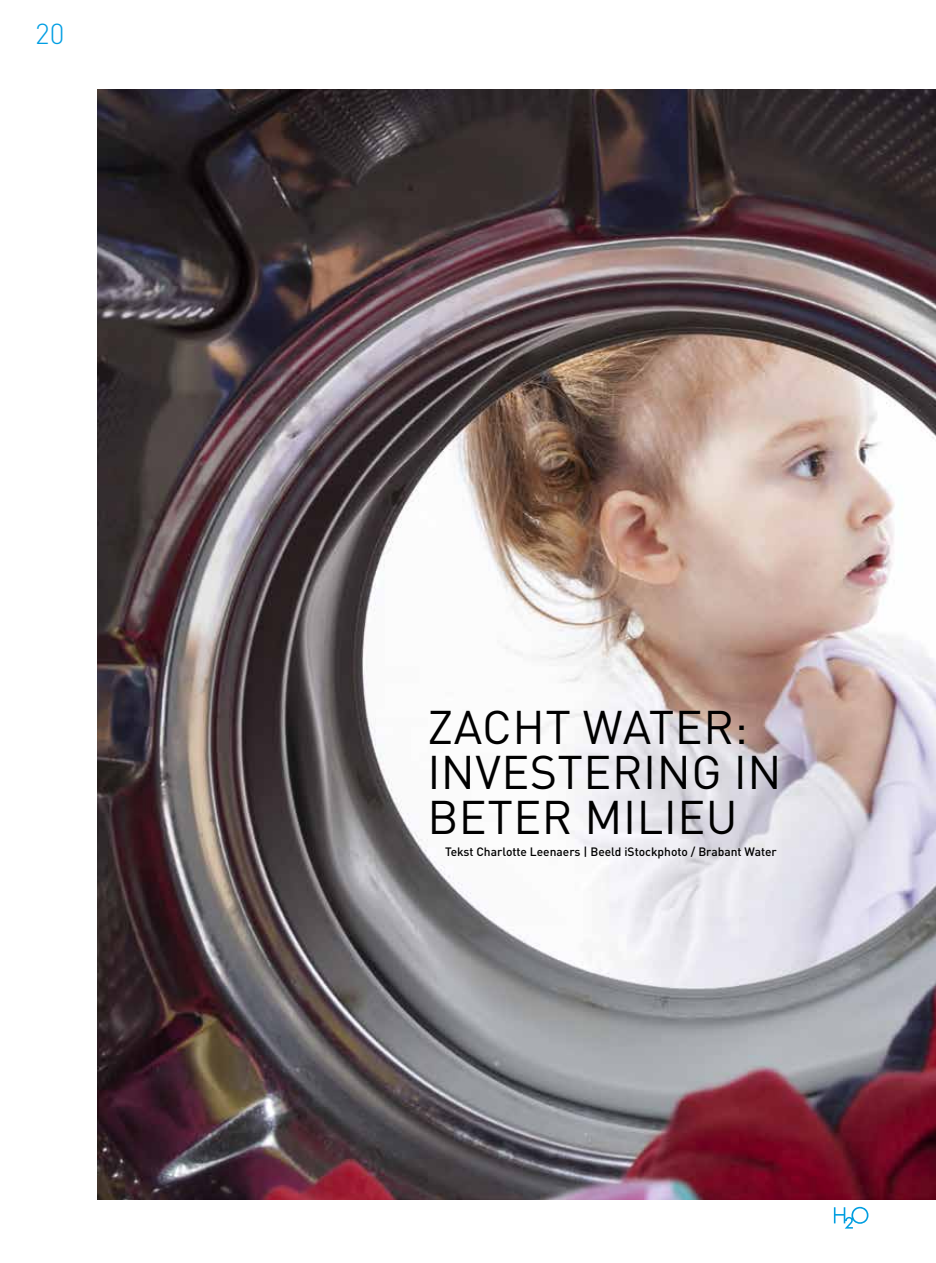
<style>
.page{position:relative;width:936px;height:1263px;background:#fff}
.page>*{position:absolute;margin:0;border:0;box-sizing:border-box;transform-origin:0 0}
.t1{font:46.65px/45.2px "DIN Pro";letter-spacing:.01em;color:#000}
.t2{font:300 28.5px "DIN Pro";color:#009ee3}
.t3{font:500 12px "DIN Pro";color:#000}
</style>
<div class="page">
<img style="left:98px;top:89px;width:837px;height:1110px">
<svg style="left:833px;top:1207px;width:35px;height:21px"></svg>
<h2 class="t2" style="left:35px;top:12px;width:31px">20</h2>
<h1 class="t1" style="left:427px;top:700px;width:355px">ZACHT WATER:<br>INVESTERING IN<br>BETER MILIEU</h1>
<p class="t3" style="left:445px;top:842px;width:333px">Tekst Charlotte Leenaers | Beeld iStockphoto / Brabant Water</p>
</div>
